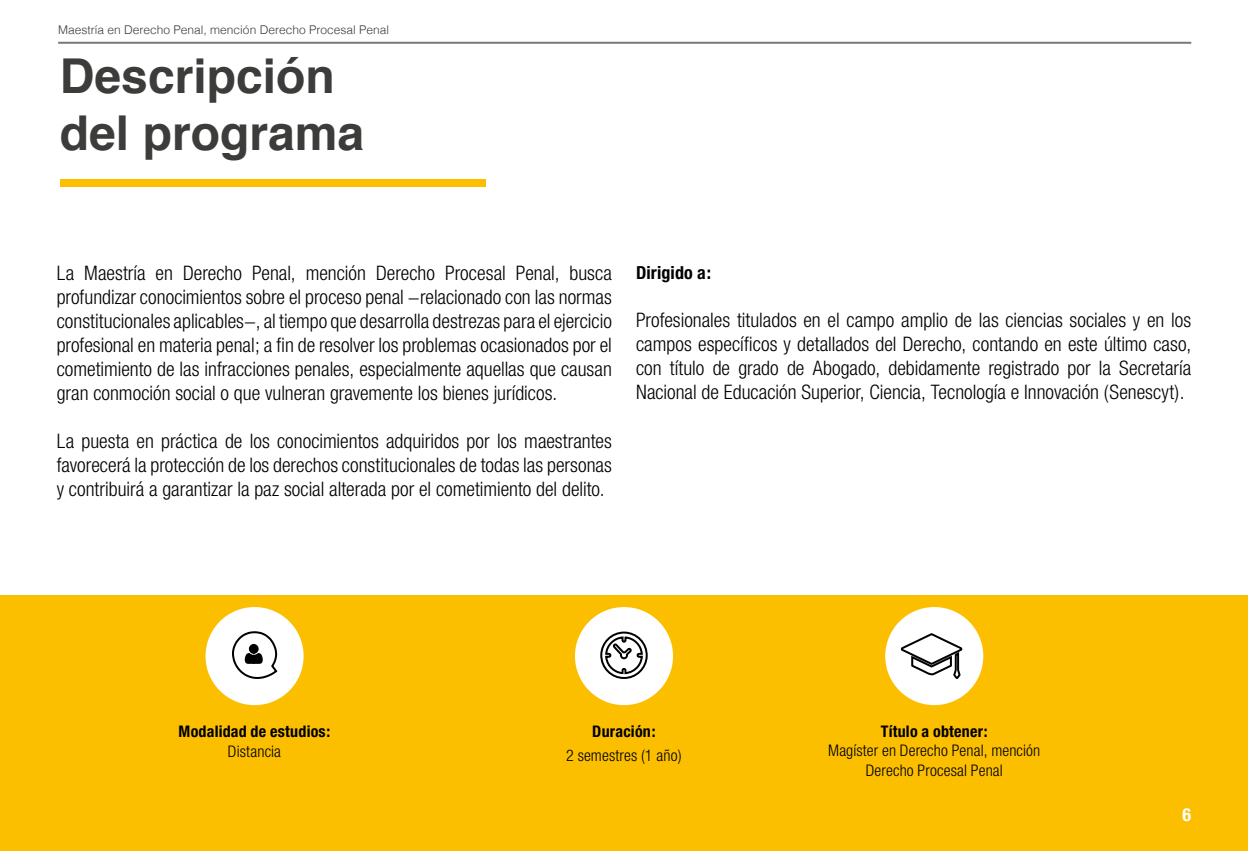
<style>
.page{position:relative;width:1248px;height:851px;background:#fff}
.page>*{position:absolute;margin:0;border:0;box-sizing:border-box;transform-origin:0 0}
.t1{font:700 48px/57.6px "Helvetica";color:#3c3c3b}
.t2{font:300 condensed 20px/24px "Helvetica Neue";color:#000;text-align:justify}
.t3{font:700 condensed 18px "Helvetica Neue";letter-spacing:.005em;color:#000}
.t4{font:700 condensed 18px "Helvetica Neue";color:#fff}
.t5{font:300 condensed 16px/19.2px "Helvetica Neue";letter-spacing:.005em;color:#000;text-align:center}
.t6{font:700 condensed 16px "Helvetica Neue";letter-spacing:.015em;color:#000}
.t7{font:300 12px "Helvetica";color:#3c3c3b}
</style>
<div class="page">
<hr style="left:58px;top:42px;width:1133px;height:2px;background:#797979">
<div style="left:60px;top:180px;width:425px;height:7px;background:#fcbf00"></div>
<div style="left:0;top:595px;width:1247px;height:255px;background:#fcbf00"></div>
<div style="left:885px;top:607px;width:98px;height:98px;background:#fff;border-radius:50%"></div>
<div style="left:575px;top:607px;width:98px;height:98px;background:#fff;border-radius:50%"></div>
<div style="left:205px;top:607px;width:98px;height:98px;background:#fff;border-radius:50%"></div>
<svg style="left:900px;top:633px;width:63px;height:46px"></svg>
<svg style="left:600px;top:631px;width:48px;height:48px"></svg>
<svg style="left:232px;top:631px;width:46px;height:48px"></svg>
<p class="t7" style="left:58px;top:20px;width:332px">Maestría en Derecho Penal, mención Derecho Procesal Penal</p>
<h1 class="t1" style="left:60px;top:48px;width:306px">Descripción del programa</h1>
<p class="t2" style="left:57px;top:260px;width:556px">La Maestría en Derecho Penal, mención Derecho Procesal Penal, busca profundizar conocimientos sobre el proceso penal −relacionado con las normas constitucionales aplicables−, al tiempo que desarrolla destrezas para el ejercicio profesional en materia penal; a fin de resolver los problemas ocasionados por el cometimiento de las infracciones penales, especialmente aquellas que causan gran conmoción social o que vulneran gravemente los bienes jurídicos.</p>
<p class="t2" style="left:57px;top:428px;width:556px">La puesta en práctica de los conocimientos adquiridos por los maestrantes favorecerá la protección de los derechos constitucionales de todas las personas y contribuirá a garantizar la paz social alterada por el cometimiento del delito.</p>
<p class="t3" style="left:636px;top:261px;width:77px">Dirigido a:</p>
<p class="t2" style="left:636px;top:307px;width:556px">Profesionales titulados en el campo amplio de las ciencias sociales y en los campos específicos y detallados del Derecho, contando en este último caso, con título de grado de Abogado, debidamente registrado por la Secretaría Nacional de Educación Superior, Ciencia, Tecnología e Innovación (Senescyt).</p>
<p class="t6" style="left:179px;top:721px;width:153px">Modalidad de estudios:</p>
<p class="t5" style="left:228px;top:741px;width:55px">Distancia</p>
<p class="t6" style="left:592px;top:721px;width:65px">Duración:</p>
<p class="t5" style="left:566px;top:745px;width:117px">2 semestres (1 año)</p>
<p class="t6" style="left:880px;top:721px;width:108px">Título a obtener:</p>
<p class="t5" style="left:828px;top:740px;width:214px">Magíster en Derecho Penal, mención<br>Derecho Procesal Penal</p>
<p class="t4" style="left:1182px;top:803px;width:10px">6</p>
</div>
